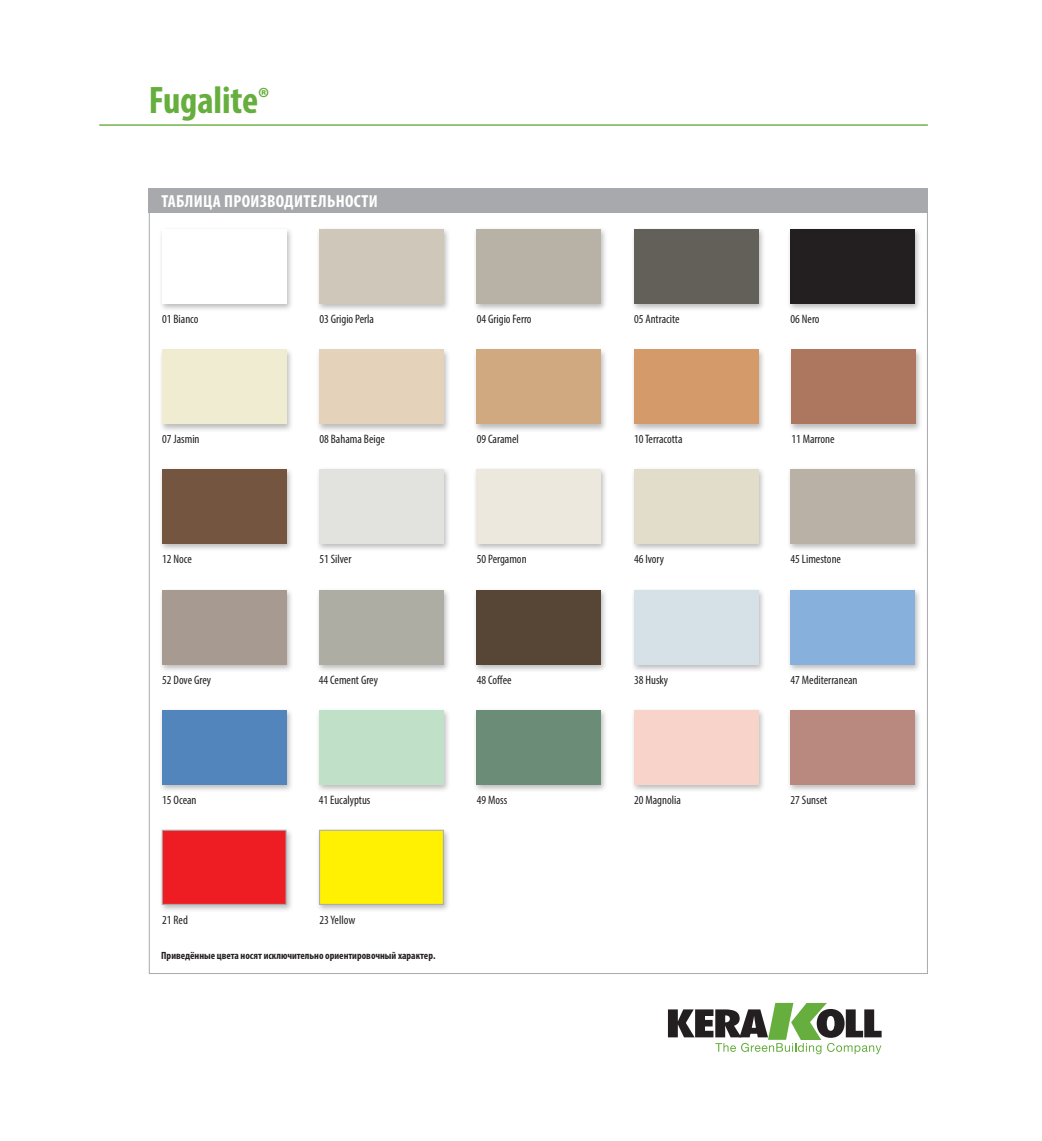
<style>
.page{position:relative;width:1042px;height:1141px;background:#fff}
.page>*{position:absolute;margin:0;border:0;box-sizing:border-box;transform-origin:0 0}
.notag_nome_prodotto{font:700 condensed 38.5px "Myriad Pro";letter-spacing:-.005em;color:#66ae3d}
._2011_eco_titolo_box{font:700 condensed 17.5px "Myriad Pro";letter-spacing:.02em;color:#fff}
.testo_box{font:condensed 12.25px "Myriad Pro";color:#231f20}
.testo_box-2{font:700 condensed 10.5px "Myriad Pro";color:#231f20}
.s1{font-size:29.75px}
</style>
<div class="page">
<hr style="left:99px;top:124px;width:829px;height:2px;background:#66ae3d">
<svg style="left:668px;top:1003px;width:213px;height:51px"></svg>
<div style="left:787px;top:708px;width:134px;height:85px;background:#231f20;opacity:.3"></div>
<div style="left:790px;top:710px;width:124px;height:75px;background:#b9897f"></div>
<div style="left:316px;top:828px;width:134px;height:85px;background:#231f20;opacity:.3"></div>
<div style="left:319px;top:830px;width:124px;height:74px;background:#fff101;border:1px solid #a8a9ad"></div>
<div style="left:158px;top:828px;width:135px;height:85px;background:#231f20;opacity:.3"></div>
<div style="left:162px;top:830px;width:124px;height:74px;background:#ee1d23;border:1px solid #a8a9ad"></div>
<div style="left:787px;top:227px;width:134px;height:85px;background:#231f20;opacity:.3"></div>
<div style="left:790px;top:229px;width:124px;height:74px;background:#231f20"></div>
<div style="left:316px;top:347px;width:134px;height:85px;background:#231f20;opacity:.3"></div>
<div style="left:319px;top:350px;width:124px;height:74px;background:#e5d2bb"></div>
<div style="left:158px;top:347px;width:135px;height:85px;background:#231f20;opacity:.3"></div>
<div style="left:162px;top:350px;width:124px;height:74px;background:#efecd2"></div>
<div style="left:473px;top:347px;width:135px;height:85px;background:#231f20;opacity:.3"></div>
<div style="left:477px;top:350px;width:124px;height:74px;background:#d0a981"></div>
<div style="left:630px;top:347px;width:135px;height:85px;background:#231f20;opacity:.3"></div>
<div style="left:634px;top:350px;width:124px;height:74px;background:#d49a6a"></div>
<div style="left:630px;top:227px;width:135px;height:85px;background:#231f20;opacity:.3"></div>
<div style="left:634px;top:229px;width:124px;height:74px;background:#636059"></div>
<div style="left:473px;top:227px;width:135px;height:85px;background:#231f20;opacity:.3"></div>
<div style="left:477px;top:229px;width:124px;height:74px;background:#b8b1a6"></div>
<div style="left:316px;top:227px;width:134px;height:85px;background:#231f20;opacity:.3"></div>
<div style="left:319px;top:229px;width:124px;height:74px;background:#cec7ba"></div>
<div style="left:158px;top:227px;width:135px;height:85px;background:#231f20;opacity:.3"></div>
<div style="left:162px;top:229px;width:124px;height:74px;background:#fff"></div>
<div style="left:787px;top:467px;width:134px;height:85px;background:#231f20;opacity:.3"></div>
<div style="left:790px;top:469px;width:124px;height:75px;background:#bab1a6"></div>
<div style="left:473px;top:588px;width:135px;height:85px;background:#231f20;opacity:.3"></div>
<div style="left:477px;top:590px;width:124px;height:75px;background:#574636"></div>
<div style="left:316px;top:588px;width:134px;height:85px;background:#231f20;opacity:.3"></div>
<div style="left:319px;top:590px;width:124px;height:75px;background:#adada4"></div>
<div style="left:158px;top:588px;width:135px;height:85px;background:#231f20;opacity:.3"></div>
<div style="left:162px;top:590px;width:124px;height:75px;background:#a79b91"></div>
<div style="left:630px;top:588px;width:135px;height:85px;background:#231f20;opacity:.3"></div>
<div style="left:634px;top:590px;width:124px;height:75px;background:#d5e1e7"></div>
<div style="left:787px;top:347px;width:135px;height:85px;background:#231f20;opacity:.3"></div>
<div style="left:791px;top:350px;width:124px;height:74px;background:#ac765f"></div>
<div style="left:630px;top:467px;width:135px;height:85px;background:#231f20;opacity:.3"></div>
<div style="left:634px;top:469px;width:124px;height:75px;background:#e1ddca"></div>
<div style="left:473px;top:467px;width:135px;height:85px;background:#231f20;opacity:.3"></div>
<div style="left:477px;top:469px;width:124px;height:75px;background:#ece8dd"></div>
<div style="left:316px;top:467px;width:134px;height:85px;background:#231f20;opacity:.3"></div>
<div style="left:319px;top:469px;width:124px;height:75px;background:#e2e2de"></div>
<div style="left:158px;top:467px;width:135px;height:85px;background:#231f20;opacity:.3"></div>
<div style="left:162px;top:469px;width:124px;height:75px;background:#745540"></div>
<div style="left:787px;top:588px;width:134px;height:85px;background:#231f20;opacity:.3"></div>
<div style="left:790px;top:590px;width:124px;height:75px;background:#87b0dd"></div>
<div style="left:473px;top:708px;width:135px;height:85px;background:#231f20;opacity:.3"></div>
<div style="left:477px;top:710px;width:124px;height:75px;background:#6b8c77"></div>
<div style="left:316px;top:708px;width:134px;height:85px;background:#231f20;opacity:.3"></div>
<div style="left:319px;top:710px;width:124px;height:75px;background:#c0e1c8"></div>
<div style="left:158px;top:708px;width:135px;height:85px;background:#231f20;opacity:.3"></div>
<div style="left:162px;top:710px;width:124px;height:75px;background:#5185bb"></div>
<div style="left:630px;top:708px;width:135px;height:85px;background:#231f20;opacity:.3"></div>
<div style="left:634px;top:710px;width:124px;height:75px;background:#f7d3ca"></div>
<div style="left:149px;top:189px;width:779px;height:24px;background:#a8a9ad"></div>
<p class="notag_nome_prodotto" style="left:149px;top:76px;width:122px">Fugalite<span class="s1">®</span></p>
<p class="_2011_eco_titolo_box" style="left:161px;top:191px;width:218px">ТАБЛИЦА ПРОИЗВОДИТЕЛЬНОСТИ</p>
<p class="testo_box" style="left:162px;top:311px;width:38px">01 Bianco</p>
<p class="testo_box" style="left:319px;top:311px;width:56px">03 Grigio Perla</p>
<p class="testo_box" style="left:477px;top:311px;width:56px">04 Grigio Ferro</p>
<p class="testo_box" style="left:634px;top:311px;width:47px">05 Antracite</p>
<p class="testo_box" style="left:162px;top:432px;width:39px">07 Jasmin</p>
<p class="testo_box" style="left:319px;top:432px;width:67px">08 Bahama Beige</p>
<p class="testo_box" style="left:477px;top:432px;width:44px">09 Caramel</p>
<p class="testo_box" style="left:634px;top:432px;width:50px">10 Terracotta</p>
<p class="testo_box" style="left:162px;top:552px;width:31px">12 Noce</p>
<p class="testo_box" style="left:319px;top:552px;width:33px">51 Silver</p>
<p class="testo_box" style="left:477px;top:552px;width:51px">50 Pergamon</p>
<p class="testo_box" style="left:634px;top:552px;width:32px">46 Ivory</p>
<p class="testo_box" style="left:162px;top:673px;width:50px">52 Dove Grey</p>
<p class="testo_box" style="left:319px;top:673px;width:61px">44 Cement Grey</p>
<p class="testo_box" style="left:477px;top:673px;width:36px">48 Coffee</p>
<p class="testo_box" style="left:634px;top:673px;width:36px">38 Husky</p>
<p class="testo_box" style="left:162px;top:792px;width:36px">15 Ocean</p>
<p class="testo_box" style="left:319px;top:792px;width:53px">41 Eucalyptus</p>
<p class="testo_box" style="left:477px;top:792px;width:32px">49 Moss</p>
<p class="testo_box" style="left:634px;top:792px;width:48px">20 Magnolia</p>
<p class="testo_box" style="left:162px;top:912px;width:27px">21 Red</p>
<p class="testo_box" style="left:320px;top:912px;width:37px">23 Yellow</p>
<p class="testo_box-2" style="left:161px;top:949px;width:276px">Приведённые цвета носят исключительно ориентировочный характер.</p>
<p class="testo_box" style="left:790px;top:311px;width:31px">06 Nero</p>
<p class="testo_box" style="left:791px;top:432px;width:45px">11 Marrone</p>
<p class="testo_box" style="left:790px;top:552px;width:52px">45 Limestone</p>
<p class="testo_box" style="left:790px;top:673px;width:69px">47 Mediterranean</p>
<p class="testo_box" style="left:790px;top:792px;width:38px">27 Sunset</p>
</div>
